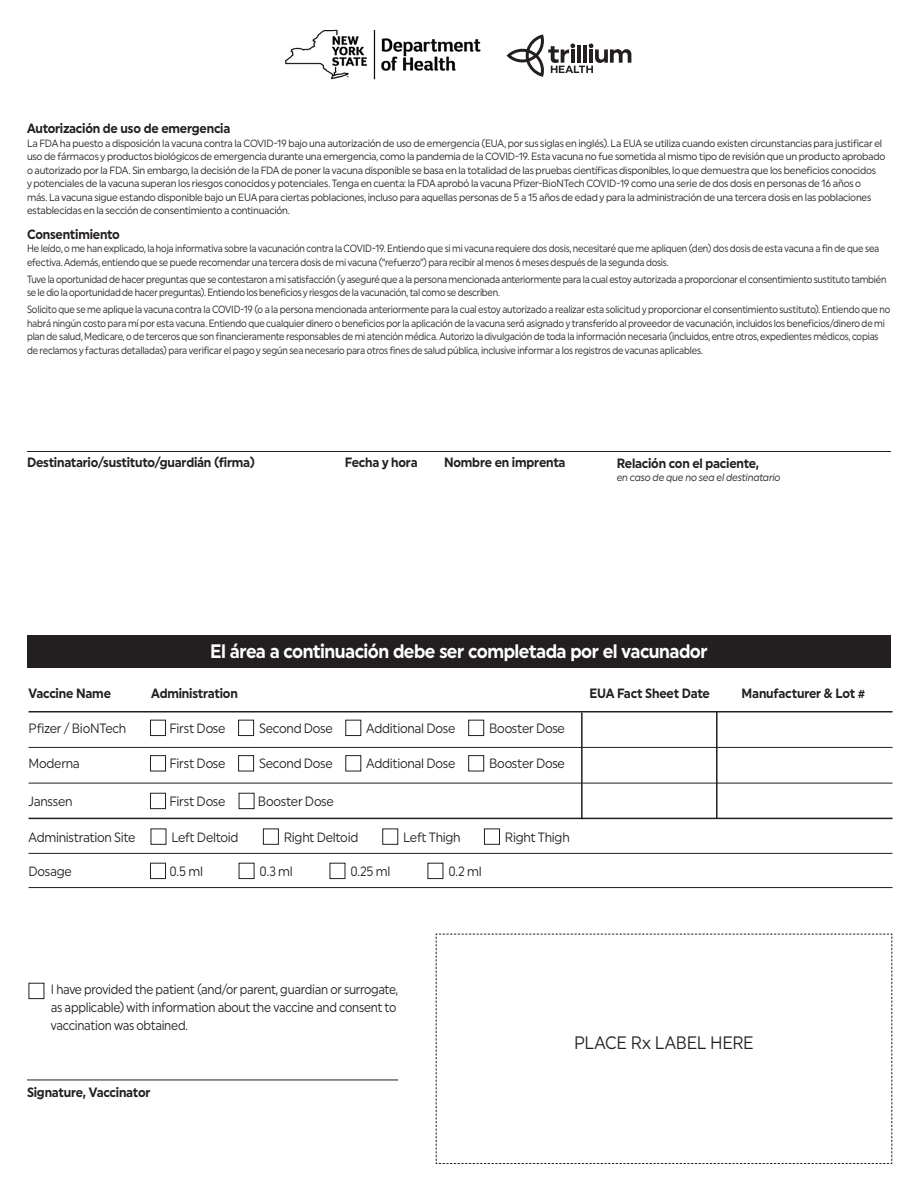
<style>
.page{position:relative;width:918px;height:1188px;background:#fff}
.page>*{position:absolute;margin:0;border:0;box-sizing:border-box;transform-origin:0 0}
.t1{font:700 19.5px "Uniform";letter-spacing:-.03em;color:#fff;scale:.9 1}
.t2{font:18px "Uniform";letter-spacing:-.015em;color:#231f20;scale:.9 1}
.t3{font:13.5px "Uniform";letter-spacing:-.025em;color:#231f20;scale:.9 1}
.t4{font:700 13.5px "Uniform";letter-spacing:-.015em;color:#231f20;scale:.9 1}
.t5{font:13.5px/18px "Uniform";letter-spacing:-.025em;color:#231f20;scale:.86 1}
.t6{font:10.5px/13.5px "Uniform";letter-spacing:-.02em;color:#231f20;scale:.85 1}
.t7{font:10.5px/13.5px "Uniform";letter-spacing:-.02em;color:#231f20;scale:.9 1}
.t8{font:italic 10.5px "Uniform";letter-spacing:-.01em;color:#231f20;scale:.9 1}
</style>
<div class="page">
<hr style="left:27px;top:451px;width:864px;height:1px;background:#231f20">
<div style="left:27px;top:635px;width:864px;height:32px;background:#231f20"></div>
<img style="left:285px;top:29px;width:196px;height:51px">
<svg style="left:507px;top:34px;width:124px;height:43px"></svg>
<hr style="left:27px;top:1080px;width:371px;height:1px;background:#231f20">
<hr style="left:29px;top:711px;width:864px;height:2px;background:#231f20">
<hr style="left:29px;top:818px;width:864px;height:1px;background:#231f20">
<hr style="left:29px;top:783px;width:864px;height:1px;background:#231f20">
<hr style="left:29px;top:853px;width:864px;height:1px;background:#231f20">
<hr style="left:29px;top:747px;width:864px;height:1px;background:#231f20">
<hr style="left:29px;top:887px;width:864px;height:1px;background:#231f20">
<div style="left:150px;top:793px;width:16px;height:16px;border:1px solid #231f20"></div>
<div style="left:150px;top:720px;width:16px;height:16px;border:1px solid #231f20"></div>
<div style="left:238px;top:720px;width:16px;height:16px;border:1px solid #231f20"></div>
<div style="left:150px;top:755px;width:16px;height:16px;border:1px solid #231f20"></div>
<div style="left:238px;top:755px;width:16px;height:16px;border:1px solid #231f20"></div>
<div style="left:151px;top:829px;width:15px;height:16px;border:1px solid #231f20"></div>
<div style="left:29px;top:983px;width:15px;height:16px;border:1px solid #231f20"></div>
<div style="left:263px;top:829px;width:16px;height:16px;border:1px solid #231f20"></div>
<div style="left:382px;top:829px;width:16px;height:16px;border:1px solid #231f20"></div>
<div style="left:484px;top:829px;width:16px;height:16px;border:1px solid #231f20"></div>
<div style="left:150px;top:863px;width:16px;height:16px;border:1px solid #231f20"></div>
<div style="left:239px;top:863px;width:15px;height:16px;border:1px solid #231f20"></div>
<hr style="left:581px;top:713px;width:2px;height:106px;background:#231f20">
<hr style="left:716px;top:712px;width:2px;height:106px;background:#231f20">
<div style="left:345px;top:720px;width:16px;height:16px;border:1px solid #231f20"></div>
<div style="left:468px;top:720px;width:16px;height:16px;border:1px solid #231f20"></div>
<div style="left:345px;top:755px;width:16px;height:16px;border:1px solid #231f20"></div>
<div style="left:468px;top:755px;width:16px;height:16px;border:1px solid #231f20"></div>
<div style="left:239px;top:793px;width:15px;height:16px;border:1px solid #231f20"></div>
<div style="left:330px;top:863px;width:15px;height:16px;border:1px solid #231f20"></div>
<div style="left:428px;top:863px;width:15px;height:16px;border:1px solid #231f20"></div>
<svg style="left:435px;top:933px;width:458px;height:231px"></svg>
<p class="t4" style="left:27px;top:120px;width:227px">Autorización de uso de emergencia</p>
<p class="t7" style="left:27px;top:136px;width:955px">La FDA ha puesto a disposición la vacuna contra la COVID-19 bajo una autorización de uso de emergencia (EUA, por sus siglas en inglés). La EUA se utiliza cuando existen circunstancias para justificar el uso de fármacos y productos biológicos de emergencia durante una emergencia, como la pandemia de la COVID-19. Esta vacuna no fue sometida al mismo tipo de revisión que un producto aprobado o autorizado por la FDA. Sin embargo, la decisión de la FDA de poner la vacuna disponible se basa en la totalidad de las pruebas científicas disponibles, lo que demuestra que los beneficios conocidos<br>y potenciales de la vacuna superan los riesgos conocidos y potenciales. Tenga en cuenta: la FDA aprobó la vacuna Pfizer-BioNTech COVID-19 como una serie de dos dosis en personas de 16 años o<br>más. La vacuna sigue estando disponible bajo un EUA para ciertas poblaciones, incluso para aquellas personas de 5 a 15 años de edad y para la administración de una tercera dosis en las poblaciones establecidas en la sección de consentimiento a continuación.</p>
<p class="t4" style="left:27px;top:226px;width:105px">Consentimiento</p>
<p class="t6" style="left:27px;top:242px;width:1004px">He leído, o me han explicado, la hoja informativa sobre la vacunación contra la COVID-19. Entiendo que si mi vacuna requiere dos dosis, necesitaré que me apliquen (den) dos dosis de esta vacuna a fin de que sea efectiva. Además, entiendo que se puede recomendar una tercera dosis de mi vacuna (“refuerzo”) para recibir al menos 6 meses después de la segunda dosis.</p>
<p class="t6" style="left:27px;top:272px;width:1013px">Tuve la oportunidad de hacer preguntas que se contestaron a mi satisfacción (y aseguré que a la persona mencionada anteriormente para la cual estoy autorizada a proporcionar el consentimiento sustituto también se le dio la oportunidad de hacer preguntas). Entiendo los beneficios y riesgos de la vacunación, tal como se describen.</p>
<p class="t6" style="left:27px;top:303px;width:1017px">Solicito que se me aplique la vacuna contra la COVID-19 (o a la persona mencionada anteriormente para la cual estoy autorizado a realizar esta solicitud y proporcionar el consentimiento sustituto). Entiendo que no habrá ningún costo para mí por esta vacuna. Entiendo que cualquier dinero o beneficios por la aplicación de la vacuna serà asignado y transferido al proveedor de vacunación, incluidos los beneficios/dinero de mi plan de salud, Medicare, o de terceros que son financieramente responsables de mi atención médica. Autorizo la divulgación de toda la información necesaria (incluidos, entre otros, expedientes médicos, copias de reclamos y facturas detalladas) para verificar el pago y según sea necesario para otros fines de salud pública, inclusive informar a los registros de vacunas aplicables.</p>
<p class="t4" style="left:27px;top:454px;width:255px">Destinatario/sustituto/guardián (firma)</p>
<p class="t4" style="left:345px;top:454px;width:82px">Fecha y hora</p>
<p class="t4" style="left:444px;top:454px;width:136px">Nombre en imprenta</p>
<p class="t4" style="left:617px;top:455px;width:160px">Relación con el paciente,</p>
<p class="t8" style="left:617px;top:471px;width:183px">en caso de que no sea el destinatario</p>
<p class="t1" style="left:210px;top:640px;width:554px">El área a continuación debe ser completada por el vacunador</p>
<p class="t4" style="left:29px;top:686px;width:93px">Vaccine Name</p>
<p class="t4" style="left:151px;top:686px;width:98px">Administration</p>
<p class="t4" style="left:590px;top:686px;width:135px">EUA Fact Sheet Date</p>
<p class="t4" style="left:742px;top:686px;width:139px">Manufacturer &amp; Lot #</p>
<p class="t3" style="left:29px;top:720px;width:110px">Pfizer / BioNTech</p>
<p class="t3" style="left:169px;top:720px;width:64px">First Dose</p>
<p class="t3" style="left:259px;top:720px;width:84px">Second Dose</p>
<p class="t3" style="left:29px;top:756px;width:59px">Moderna</p>
<p class="t3" style="left:169px;top:756px;width:64px">First Dose</p>
<p class="t3" style="left:259px;top:756px;width:84px">Second Dose</p>
<p class="t3" style="left:29px;top:793px;width:50px">Janssen</p>
<p class="t3" style="left:169px;top:793px;width:64px">First Dose</p>
<p class="t3" style="left:258px;top:793px;width:86px">Booster Dose</p>
<p class="t3" style="left:366px;top:720px;width:101px">Additional Dose</p>
<p class="t3" style="left:489px;top:720px;width:86px">Booster Dose</p>
<p class="t3" style="left:366px;top:756px;width:101px">Additional Dose</p>
<p class="t3" style="left:489px;top:756px;width:86px">Booster Dose</p>
<p class="t3" style="left:29px;top:829px;width:120px">Administration Site</p>
<p class="t3" style="left:171px;top:829px;width:76px">Left Deltoid</p>
<p class="t3" style="left:284px;top:829px;width:84px">Right Deltoid</p>
<p class="t3" style="left:403px;top:829px;width:65px">Left Thigh</p>
<p class="t3" style="left:505px;top:829px;width:74px">Right Thigh</p>
<p class="t3" style="left:29px;top:863px;width:50px">Dosage</p>
<p class="t3" style="left:169px;top:863px;width:39px">0.5 ml</p>
<p class="t3" style="left:259px;top:863px;width:39px">0.3 ml</p>
<p class="t3" style="left:350px;top:863px;width:46px">0.25 ml</p>
<p class="t3" style="left:448px;top:863px;width:39px">0.2 ml</p>
<p class="t5" style="left:51px;top:980px;width:405px">I have provided the patient (and/or parent, guardian or surrogate, as applicable) with information about the vaccine and consent to vaccination was obtained.</p>
<p class="t4" style="left:27px;top:1084px;width:139px">Signature, Vaccinator</p>
<p class="t2" style="left:574px;top:1032px;width:201px">PLACE Rx LABEL HERE</p>
</div>
